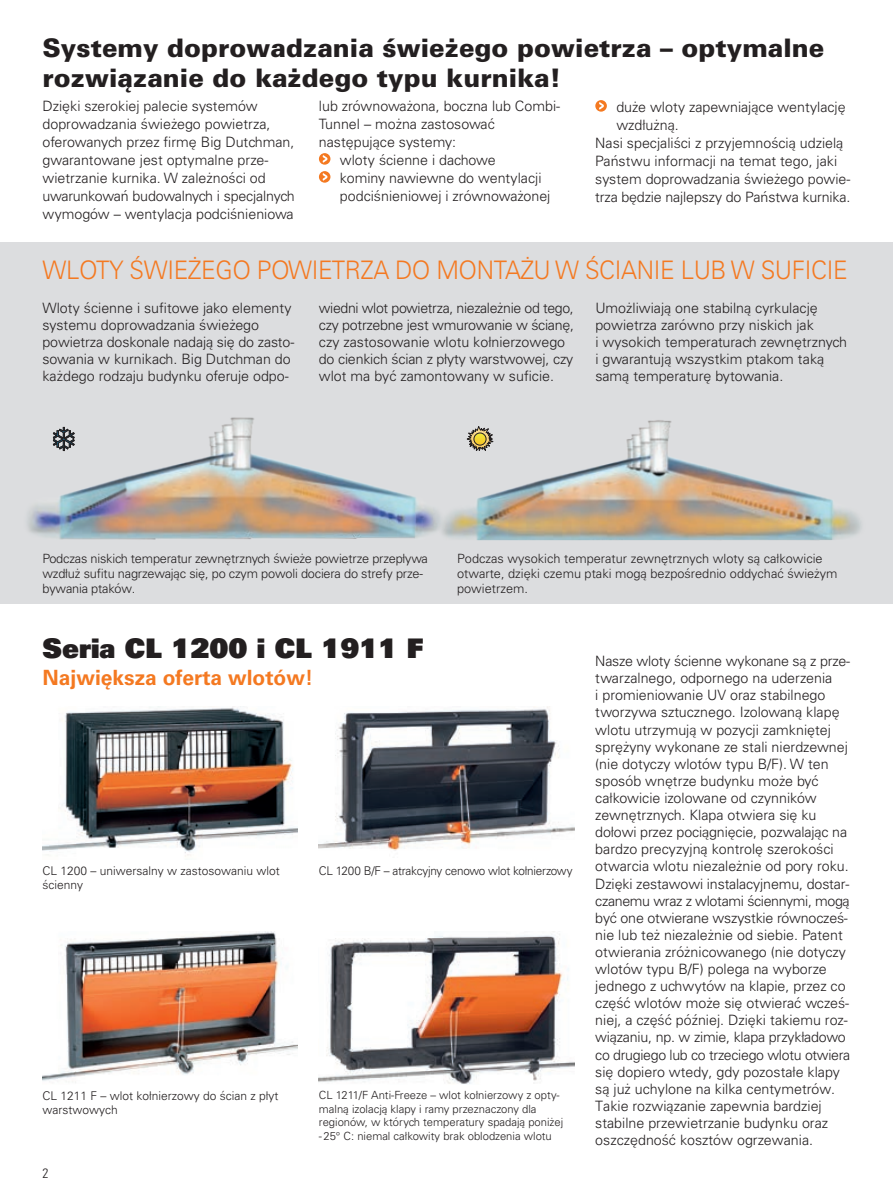
<style>
.page{position:relative;width:893px;height:1191px;background:#fff}
.page>*{position:absolute;margin:0;border:0;box-sizing:border-box;transform-origin:0 0}
.t1{font:27px "Univers LT Std X Black";color:#231f20}
.t2{font:900 25.5px/30px "Univers CE";color:#231f20}
.t3{font:300 25.5px "Univers CE";letter-spacing:-.015em;color:#f47921;scale:.94 1}
.t4{font:700 21px "Univers CE";color:#f47921}
.t5{font:300 14.25px/17.1px "Univers CE";color:#231f20}
.t6{font:300 condensed 13.5px "Univers LT Std";color:#231f20}
.t7{font:300 12.75px/15.3px "Univers CE";letter-spacing:-.01em;color:#231f20}
.t8{font:300 12px/14.4px "Univers CE";color:#231f20}
.t9{font:300 12px "Univers CE";letter-spacing:-.02em;color:#231f20}
.t10{font:300 11.25px/13.5px "Univers CE";color:#231f20}
</style>
<div class="page">
<div style="left:0;top:242px;width:893px;height:362px;background:#dcdddf"></div>
<img style="left:27px;top:417px;width:410px;height:123px">
<img style="left:43px;top:931px;width:255px;height:152px">
<img style="left:319px;top:931px;width:255px;height:153px">
<img style="left:43px;top:706px;width:255px;height:151px">
<img style="left:319px;top:706px;width:255px;height:145px">
<img style="left:437px;top:420px;width:424px;height:120px">
<svg style="left:53px;top:427px;width:22px;height:24px"></svg>
<svg style="left:467px;top:426px;width:26px;height:25px"></svg>
<div style="left:474px;top:433px;width:12px;height:12px;border:1px solid #231f20;border-radius:50%"></div>
<svg style="left:319px;top:153px;width:11px;height:12px"></svg>
<svg style="left:323px;top:155px;width:4px;height:8px"></svg>
<svg style="left:319px;top:171px;width:11px;height:12px"></svg>
<svg style="left:323px;top:173px;width:4px;height:8px"></svg>
<svg style="left:595px;top:100px;width:12px;height:12px"></svg>
<svg style="left:599px;top:102px;width:5px;height:8px"></svg>
<h2 class="t2" style="left:43px;top:33px;width:783px">Systemy doprowadzania świeżego powietrza – optymalne rozwiązanie do każdego typu kurnika!</h2>
<p class="t5" style="left:43px;top:97px;width:254px;line-height:18px">Dzięki szerokiej palecie systemów doprowadzania świeżego powietrza, oferowanych przez firmę Big Dutchman, gwarantowane jest optymalne prze&shy;wietrzanie kurnika. W zależności od uwarunkowań budowalnych i specjalnych wymogów – wentylacja podciśnieniowa</p>
<p class="t5" style="left:319px;top:97px;width:243px">lub zrównoważona, boczna lub Combi-</p>
<p class="t5" style="left:616px;top:98px;width:231px">duże wloty zapewniające wentylację</p>
<p class="t5" style="left:616px;top:116px;width:64px">wzdłużną.</p>
<p class="t5" style="left:595px;top:134px;width:250px">Nasi specjaliści z przyjemnością udzielą</p>
<p class="t5" style="left:595px;top:152px;width:243px">Państwu informacji na temat tego, jaki</p>
<p class="t5" style="left:595px;top:170px;width:256px">system doprowadzania świeżego powie-</p>
<p class="t5" style="left:595px;top:188px;width:257px">trza będzie najlepszy do Państwa kurnika.</p>
<p class="t5" style="left:319px;top:115px;width:177px">Tunnel – można zastosować</p>
<p class="t5" style="left:319px;top:133px;width:139px">następujące systemy:</p>
<p class="t5" style="left:340px;top:151px;width:157px">wloty ścienne i dachowe</p>
<p class="t5" style="left:340px;top:169px;width:203px">kominy nawiewne do wentylacji</p>
<p class="t5" style="left:340px;top:187px;width:212px">podciśnieniowej i zrównoważonej</p>
<h2 class="t3" style="left:43px;top:255px;width:858px">WLOTY ŚWIEŻEGO POWIETRZA DO MONTAŻU W ŚCIANIE LUB W SUFICIE</h2>
<p class="t5" style="left:43px;top:299px;width:253px">Wloty ścienne i sufitowe jako elementy systemu doprowadzania świeżego powietrza doskonale nadają się do zasto&shy;sowania w kurnikach. Big Dutchman do każdego rodzaju budynku oferuje odpo-</p>
<p class="t5" style="left:319px;top:299px;width:257px">wiedni wlot powietrza, niezależnie od tego, czy potrzebne jest wmurowanie w ścianę, czy zastosowanie wlotu kołnierzowego do cienkich ścian z płyty warstwowej, czy wlot ma być zamontowany w suficie.</p>
<p class="t5" style="left:595px;top:299px;width:253px">Umożliwiają one stabilną cyrkulację powietrza zarówno przy niskich jak<br>i wysokich temperaturach zewnętrznych i gwarantują wszystkim ptakom taką samą temperaturę bytowania.</p>
<p class="t7" style="left:43px;top:550px;width:387px">Podczas niskich temperatur zewnętrznych świeże powietrze przepływa wzdłuż sufitu nagrzewając się, po czym powoli dociera do strefy prze&shy;bywania ptaków.</p>
<p class="t7" style="left:457px;top:550px;width:382px">Podczas wysokich temperatur zewnętrznych wloty są całkowicie otwarte, dzięki czemu ptaki mogą bezpośrednio oddychać świeżym powietrzem.</p>
<h1 class="t1" style="left:43px;top:630px;width:382px">Seria CL 1200 i CL 1911 F</h1>
<h3 class="t4" style="left:43px;top:665px;width:272px">Największa oferta wlotów!</h3>
<p class="t8" style="left:43px;top:863px;width:239px">CL 1200 – uniwersalny w zastosowaniu wlot ścienny</p>
<p class="t9" style="left:319px;top:863px;width:255px">CL 1200 B/F – atrakcyjny cenowo wlot kołnierzowy</p>
<p class="t8" style="left:43px;top:1088px;width:238px">CL 1211 F – wlot kołnierzowy do ścian z płyt warstwowych</p>
<p class="t10" style="left:319px;top:1089px;width:246px">CL 1211/F Anti-Freeze – wlot kołnierzowy z opty&shy;malną izolacją klapy i ramy przeznaczony dla regionów, w których temperatury spadają poniżej -25° C: niemal całkowity brak oblodzenia wlotu</p>
<p class="t6" style="left:43px;top:1165px;width:7px">2</p>
<p class="t5" style="left:595px;top:653px;width:256px">Nasze wloty ścienne wykonane są z prze&shy;twarzalnego, odpornego na uderzenia<br>i promieniowanie UV oraz stabilnego tworzywa sztucznego. Izolowaną klapę wlotu utrzymują w pozycji zamkniętej sprężyny wykonane ze stali nierdzewnej (nie dotyczy wlotów typu B/F). W ten sposób wnętrze budynku może być całkowicie izolowane od czynników zewnętrznych. Klapa otwiera się ku dołowi przez pociągnięcie, pozwalając na bardzo precyzyjną kontrolę szerokości otwarcia wlotu niezależnie od pory roku.<br>Dzięki zestawowi instalacyjnemu, dostar&shy;czanemu wraz z wlotami ściennymi, mogą być one otwierane wszystkie równocześ&shy;nie lub też niezależnie od siebie. Patent otwierania zróżnicowanego (nie dotyczy wlotów typu B/F) polega na wyborze jednego z uchwytów na klapie, przez co część wlotów może się otwierać wcześ&shy;niej, a część później. Dzięki takiemu roz&shy;wiązaniu, np. w zimie, klapa przykładowo co drugiego lub co trzeciego wlotu otwiera się dopiero wtedy, gdy pozostałe klapy są już uchylone na kilka centymetrów.<br>Takie rozwiązanie zapewnia bardziej stabilne przewietrzanie budynku oraz oszczędność kosztów ogrzewania.</p>
</div>
